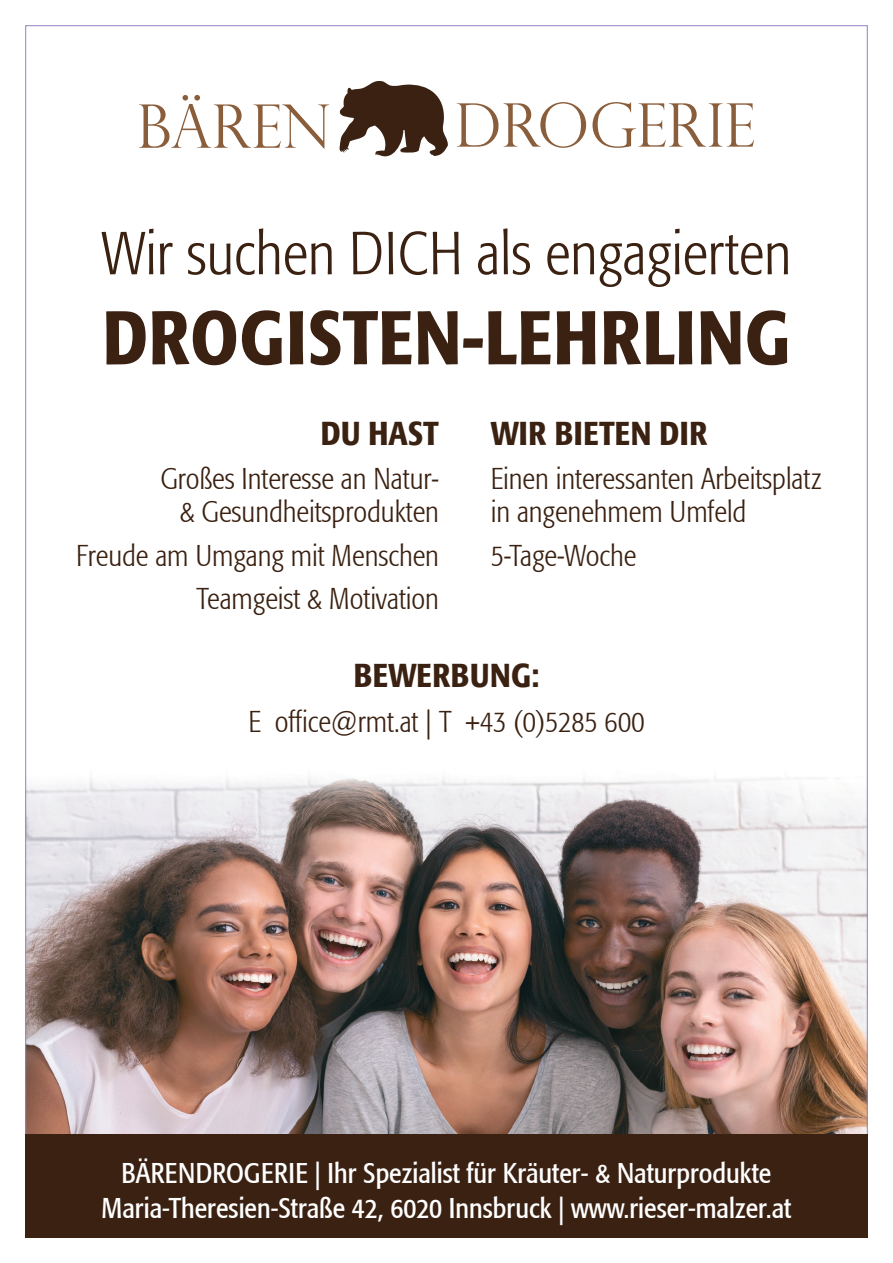
<style>
.page{position:relative;width:893px;height:1263px;background:#fff}
.page>*{position:absolute;margin:0;border:0;box-sizing:border-box;transform-origin:0 0}
.t1{font:500 condensed 75px "Formata";letter-spacing:.01em;color:#3a2111}
.t2{font:300 condensed 60px "Formata";color:#3a2111}
.t3{font:500 condensed 33px "Formata";letter-spacing:.01em;color:#3a2111}
.t4{font:300 condensed 30px/33.5px "Formata";color:#3a2111;text-align:right}
.t5{font:condensed 28.5px/34.5px "Formata";color:#fff;text-align:center}
</style>
<div class="page">
<img style="left:27px;top:777px;width:839px;height:357px">
<svg style="left:139px;top:95px;width:190px;height:54px"></svg>
<svg style="left:339px;top:81px;width:109px;height:76px"></svg>
<svg style="left:457px;top:103px;width:41px;height:44px"></svg>
<svg style="left:504px;top:102px;width:82px;height:46px"></svg>
<svg style="left:592px;top:102px;width:162px;height:46px"></svg>
<div style="left:25px;top:1134px;width:843px;height:104px;background:#3a2111"></div>
<h2 class="t2" style="left:102px;top:219px;width:691px">Wir suchen DICH als engagierten</h2>
<h1 class="t1" style="left:103px;top:292px;width:689px">DROGISTEN-LEHRLING</h1>
<p class="t3" style="left:321px;top:414px;width:120px">DU HAST</p>
<p class="t4" style="left:160px;top:462px;width:280px">Großes Interesse an Natur-&amp; Gesundheitsprodukten</p>
<p class="t4" style="left:76px;top:534px;width:364px;line-height:43.3px">Freude am Umgang mit Menschen<br>Teamgeist &amp; Motivation</p>
<p class="t3" style="left:491px;top:414px;width:218px">WIR BIETEN DIR</p>
<p class="t4" style="left:491px;top:462px;width:332px;text-align:left">Einen interessanten Arbeitsplatz in angenehmem Umfeld</p>
<p class="t4" style="left:491px;top:539px;width:147px">5-Tage-Woche</p>
<p class="t3" style="left:354px;top:655px;width:187px">BEWERBUNG:</p>
<p class="t4" style="left:248px;top:706px;width:398px">E office@rmt.at | T +43 (0)5285 600</p>
<p class="t5" style="left:102px;top:1156px;width:691px">BÄRENDROGERIE | Ihr Spezialist für Kräuter- &amp; Naturprodukte<br>Maria-Theresien-Straße 42, 6020 Innsbruck | www.rieser-malzer.at</p>
</div>
